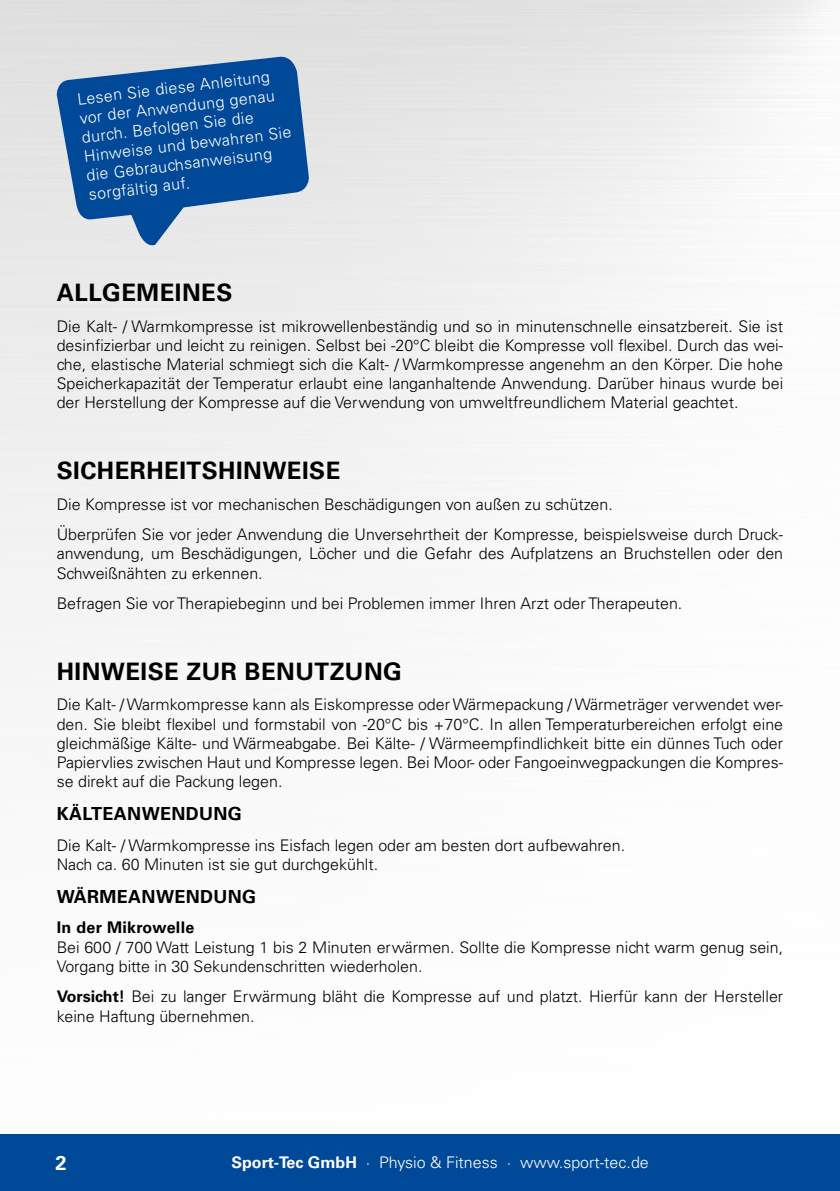
<style>
.page{position:relative;width:840px;height:1191px;background:#fff}
.page>*{position:absolute;margin:0;border:0;box-sizing:border-box;transform-origin:0 0}
.t1{font:700 24px "Univers LT Std";letter-spacing:.02em;color:#000}
.t2{font:700 20px "Univers LT Std";color:#fff}
.t3{font:700 18px "Univers LT Std";letter-spacing:.02em;color:#000}
.t4{font:300 16px/19.2px "Univers LT Std";color:#000}
.t5{font:300 16px/19.2px "Univers LT Std";color:#fff}
.t6{font:700 16px "Univers LT Std";letter-spacing:.02em;color:#000}
.s1{font-weight:700}
</style>
<div class="page">
<div style="left:0;top:1134px;width:839px;height:57px;background:#004999"></div>
<svg style="left:57px;top:55px;width:252px;height:194px;background:#4779b0"></svg>
<p class="t5" style="left:76px;top:91px;width:210px;rotate:-7deg">Lesen Sie diese Anleitung vor der Anwendung genau durch. Befolgen Sie die<br>Hinweise und bewahren Sie die Gebrauchsanweisung sorgfältig auf.</p>
<h1 class="t1" style="left:57px;top:279px;width:177px">ALLGEMEINES</h1>
<p class="t4" style="left:57px;top:316px;width:727px;text-align:justify">Die Kalt- / Warmkompresse ist mikrowellenbeständig und so in minutenschnelle einsatzbereit. Sie ist desinfizierbar und leicht zu reinigen. Selbst bei -20°C bleibt die Kompresse voll flexibel. Durch das wei&shy;che, elastische Material schmiegt sich die Kalt- / Warmkompresse angenehm an den Körper. Die hohe Speicherkapazität der Temperatur erlaubt eine langanhaltende Anwendung. Darüber hinaus wurde bei der Herstellung der Kompresse auf die Verwendung von umweltfreundlichem Material geachtet.</p>
<h1 class="t1" style="left:57px;top:457px;width:285px">SICHERHEITSHINWEISE</h1>
<p class="t4" style="left:57px;top:488px;width:727px;line-height:30.6px">Die Kompresse ist vor mechanischen Beschädigungen von außen zu schützen.<br>Überprüfen Sie vor jeder Anwendung die Unversehrtheit der Kompresse, beispielsweise durch Druck-</p>
<p class="t4" style="left:57px;top:544px;width:727px">anwendung, um Beschädigungen, Löcher und die Gefahr des Aufplatzens an Bruchstellen oder den<br>Schweißnähten zu erkennen.</p>
<p class="t4" style="left:57px;top:593px;width:626px">Befragen Sie vor Therapiebeginn und bei Problemen immer Ihren Arzt oder Therapeuten.</p>
<h1 class="t1" style="left:57px;top:658px;width:346px">HINWEISE ZUR BENUTZUNG</h1>
<p class="t4" style="left:57px;top:695px;width:727px;text-align:justify">Die Kalt- / Warmkompresse kann als Eiskompresse oder Wärmepackung / Wärmeträger verwendet wer&shy;den. Sie bleibt flexibel und formstabil von -20°C bis +70°C. In allen Temperaturbereichen erfolgt eine gleichmäßige Kälte- und Wärmeabgabe. Bei Kälte- / Wärmeempfindlichkeit bitte ein dünnes Tuch oder Papiervlies zwischen Haut und Kompresse legen. Bei Moor- oder Fangoeinwegpackungen die Kompres&shy;se direkt auf die Packung legen.</p>
<p class="t3" style="left:57px;top:804px;width:186px">KÄLTEANWENDUNG</p>
<p class="t4" style="left:57px;top:835px;width:569px">Die Kalt- / Warmkompresse ins Eisfach legen oder am besten dort aufbewahren.<br>Nach ca. 60 Minuten ist sie gut durchgekühlt.</p>
<p class="t3" style="left:57px;top:886px;width:201px">WÄRMEANWENDUNG</p>
<p class="t6" style="left:57px;top:919px;width:139px">In der Mikrowelle</p>
<p class="t4" style="left:57px;top:937px;width:727px">Bei 600 / 700 Watt Leistung 1 bis 2 Minuten erwärmen. Sollte die Kompresse nicht warm genug sein,<br>Vorgang bitte in 30 Sekundenschritten wiederholen.</p>
<p class="t4" style="left:57px;top:987px;width:727px"><span class="s1">Vorsicht!</span> Bei zu langer Erwärmung bläht die Kompresse auf und platzt. Hierfür kann der Hersteller keine Haftung übernehmen.</p>
<p class="t2" style="left:56px;top:1152px;width:13px">2</p>
<p class="t5" style="left:231px;top:1154px;width:418px"><span class="s1">Sport-Tec GmbH</span> ∙ Physio &amp; Fitness ∙ www.sport-tec.de</p>
</div>
